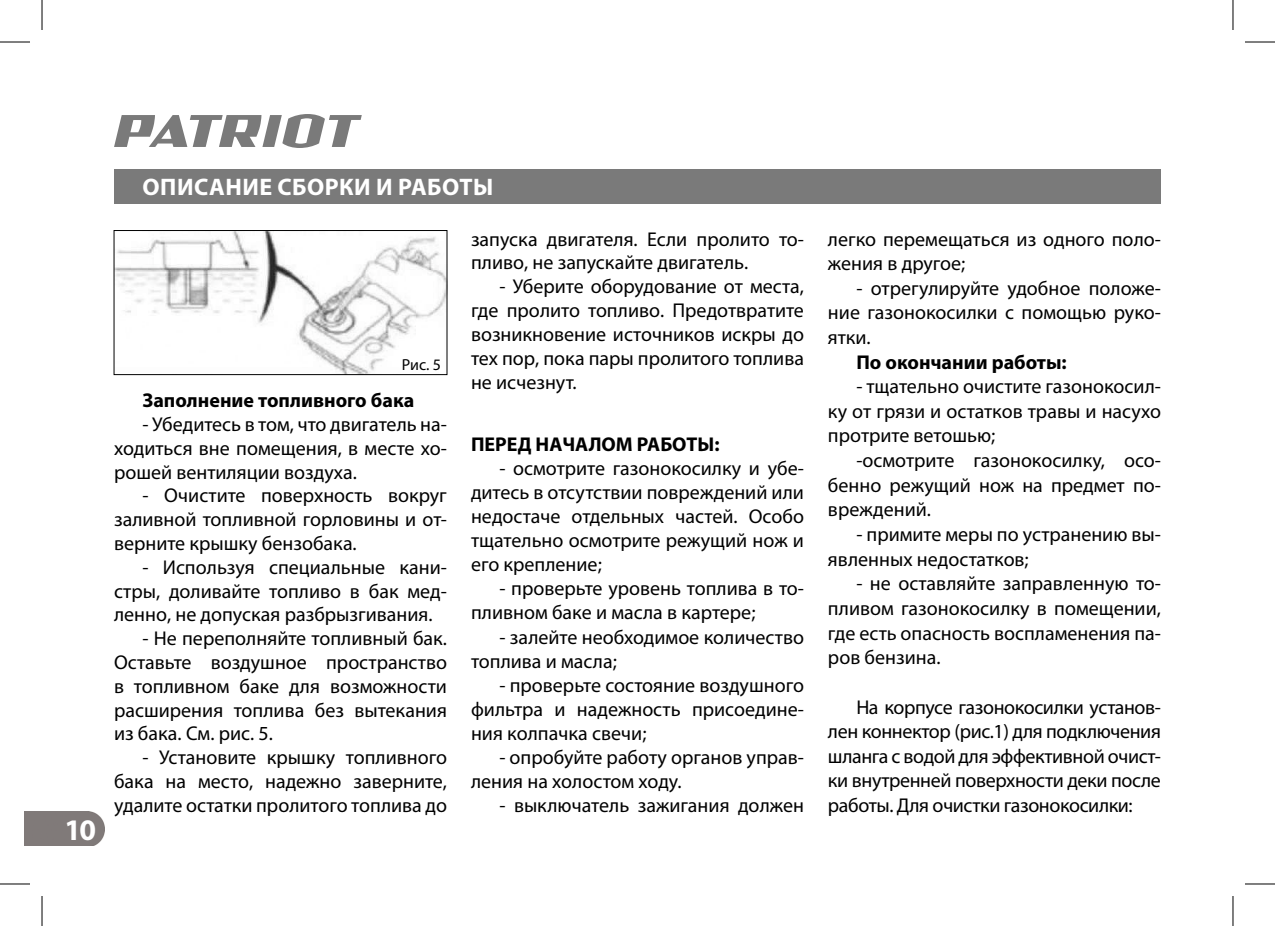
<style>
.page{position:relative;width:1275px;height:926px;background:#fff}
.page>*{position:absolute;margin:0;border:0;box-sizing:border-box;transform-origin:0 0}
.t1{font:700 30px "Myriad Pro";color:#fff}
.t2{font:700 24px "Myriad Pro";letter-spacing:.02em;color:#fff}
.t3{font:20px/23.8px "Myriad Pro";color:#000;text-align:justify}
.t4{font:700 20px "Myriad Pro";color:#000}
.t5{font:16px "Myriad Pro";color:#000}
</style>
<div class="page">
<div style="left:25px;top:812px;width:79px;height:33px;background:#807a79"></div>
<svg style="left:114px;top:114px;width:248px;height:34px"></svg>
<div style="left:114px;top:169px;width:1047px;height:34px;background:#7a7a7a"></div>
<img style="left:116px;top:232px;width:329px;height:141px">
<div style="left:114px;top:230px;width:333px;height:145px;border:1px solid #000"></div>
<hr style="left:0;top:42px;width:30px;height:1px;background:#000">
<hr style="left:1245px;top:42px;width:30px;height:1px;background:#000">
<hr style="left:0;top:884px;width:30px;height:1px;background:#000">
<hr style="left:1245px;top:884px;width:30px;height:1px;background:#000">
<hr style="left:42px;top:0;width:1px;height:30px;background:#000">
<hr style="left:42px;top:896px;width:1px;height:30px;background:#000">
<hr style="left:1232px;top:0;width:1px;height:30px;background:#000">
<hr style="left:1232px;top:896px;width:1px;height:30px;background:#000">
<h1 class="t1" style="left:64px;top:815px;width:33px">10</h1>
<p class="t2" style="left:143px;top:175px;width:352px">ОПИСАНИЕ СБОРКИ И РАБОТЫ</p>
<p class="t5" style="left:402px;top:358px;width:41px">Рис. 5</p>
<p class="t4" style="left:142px;top:391px;width:273px">Заполнение топливного бака</p>
<p class="t3" style="left:114px;top:414px;width:334px;text-indent:28px">- Убедитесь в том, что двигатель на&shy;ходиться вне помещения, в месте хо&shy;рошей вентиляции воздуха.</p>
<p class="t3" style="left:114px;top:485px;width:334px;text-indent:28px">- Очистите поверхность вокруг заливной топливной горловины и от&shy;верните крышку бензобака.</p>
<p class="t3" style="left:114px;top:557px;width:334px;text-indent:28px">- Используя специальные кани&shy;стры, доливайте топливо в бак мед&shy;ленно, не допуская разбрызгивания.</p>
<p class="t3" style="left:114px;top:628px;width:334px;text-indent:28px">- Не переполняйте топливный бак.<br>Оставьте воздушное пространство в топливном баке для возможности расширения топлива без вытекания из бака. См. рис. 5.</p>
<p class="t3" style="left:114px;top:747px;width:334px;text-indent:28px">- Установите крышку топливного бака на место, надежно заверните, удалите остатки пролитого топлива до</p>
<p class="t3" style="left:471px;top:229px;width:334px">запуска двигателя. Если пролито то&shy;пливо, не запускайте двигатель.</p>
<p class="t3" style="left:471px;top:276px;width:334px;text-indent:28px">- Уберите оборудование от места, где пролито топливо. Предотвратите возникновение источников искры до тех пор, пока пары пролитого топлива не исчезнут.</p>
<p class="t4" style="left:471px;top:434px;width:250px">ПЕРЕД НАЧАЛОМ РАБОТЫ:</p>
<p class="t3" style="left:471px;top:458px;width:334px;text-indent:28px">- осмотрите газонокосилку и убе&shy;дитесь в отсутствии повреждений или недостаче отдельных частей. Особо тщательно осмотрите режущий нож и его крепление;</p>
<p class="t3" style="left:471px;top:578px;width:334px;text-indent:28px">- проверьте уровень топлива в то&shy;пливном баке и масла в картере;</p>
<p class="t3" style="left:471px;top:627px;width:334px;text-indent:28px">- залейте необходимое количество топлива и масла;</p>
<p class="t3" style="left:471px;top:675px;width:334px;text-indent:28px">- проверьте состояние воздушного фильтра и надежность присоедине&shy;ния колпачка свечи;</p>
<p class="t3" style="left:471px;top:747px;width:334px;text-indent:28px">- опробуйте работу органов управ&shy;ления на холостом ходу.</p>
<p class="t3" style="left:499px;top:795px;width:306px">- выключатель зажигания должен</p>
<p class="t3" style="left:828px;top:228px;width:334px;line-height:24.6px">легко перемещаться из одного поло&shy;жения в другое;</p>
<p class="t3" style="left:828px;top:278px;width:334px;line-height:24.6px;text-indent:28px">- отрегулируйте удобное положе&shy;ние газонокосилки с помощью руко&shy;ятки.</p>
<p class="t4" style="left:856px;top:352px;width:212px">По окончании работы:</p>
<p class="t3" style="left:828px;top:376px;width:334px;line-height:24.6px;text-indent:28px">- тщательно очистите газонокосил&shy;ку от грязи и остатков травы и насухо протрите ветошью;</p>
<p class="t3" style="left:828px;top:450px;width:334px;line-height:24.6px;text-indent:28px">-осмотрите газонокосилку, осо&shy;бенно режущий нож на предмет по&shy;вреждений.</p>
<p class="t3" style="left:828px;top:524px;width:334px;line-height:24.6px;text-indent:28px">- примите меры по устранению вы&shy;явленных недостатков;</p>
<p class="t3" style="left:828px;top:573px;width:334px;line-height:24.6px;text-indent:28px">- не оставляйте заправленную то&shy;пливом газонокосилку в помещении, где есть опасность воспламенения па&shy;ров бензина.</p>
<p class="t3" style="left:828px;top:696px;width:334px;line-height:24.6px;text-indent:28px">На корпусе газонокосилки установ&shy;лен коннектор (рис.1) для подключения шланга с водой для эффективной очист&shy;ки внутренней поверхности деки после работы. Для очистки газонокосилки:</p>
</div>
